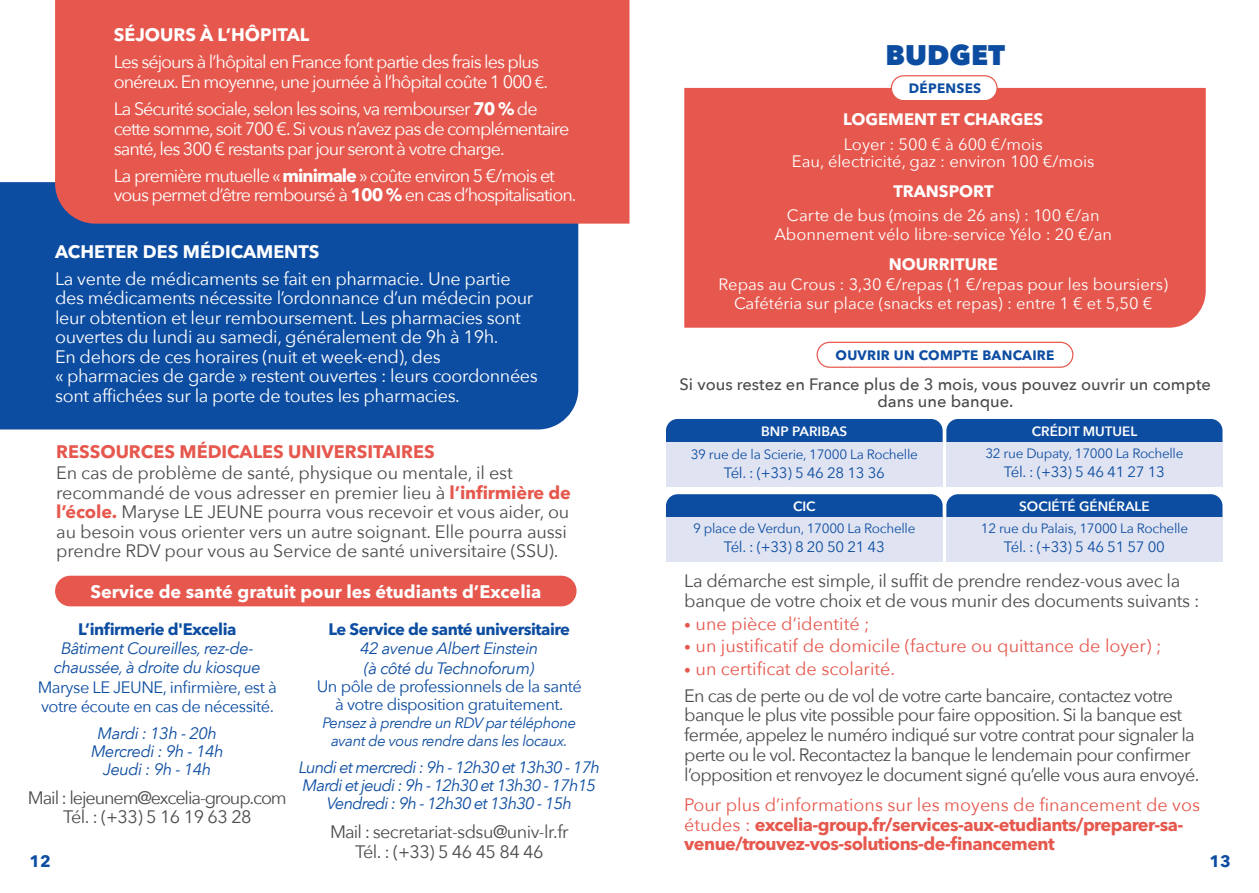
<style>
.page{position:relative;width:1259px;height:893px;background:#fff}
.page>*{position:absolute;margin:0;border:0;box-sizing:border-box;transform-origin:0 0}
.t1{font:800 28.35px "Avenir Next";color:#0d4da1}
.t2{font:18px/19.6px "Avenir Next";letter-spacing:-.03em;color:#4b4c4d}
.t3{font:18px/19.5px "Avenir Next";letter-spacing:-.04em;color:#fff}
.t4{font:18px/19.5px "Avenir Next";letter-spacing:-.02em;color:#fff}
.t5{font:18px/19.5px "Avenir Next";letter-spacing:-.01em;color:#4b4c4d}
.t6{font:18px "Avenir Next";color:#e6584e}
.t7{font:700 18px/19.8px "Avenir Next LT Pro";letter-spacing:-.03em;color:#e6584e}
.t8{font:700 18px "Avenir Next LT Pro";color:#fff}
.t9{font:18px/19.5px "Avenir Next";letter-spacing:-.06em;color:#4b4c4d;text-align:center}
.t10{font:700 18px "Avenir Next LT Pro";color:#e6584e}
.t11{font:16.5px/19.5px "Avenir Next";color:#fff;text-align:center}
.t12{font:italic 16.5px/18px "Avenir Next";letter-spacing:-.03em;color:#0d4da1;text-align:center}
.t13{font:16.5px/19px "Avenir Next";letter-spacing:-.03em;color:#0d4da1}
.t14{font:italic 16.5px/18px "Avenir Next";letter-spacing:-.05em;color:#0d4da1;text-align:center}
.t15{font:500 16.5px/16.5px "Avenir Next";color:#4b4c4d;text-align:center}
.t16{font:700 16.5px "Avenir Next LT Pro";letter-spacing:-.03em;color:#0d4da1}
.t17{font:700 16.5px "Avenir Next LT Pro";color:#fff}
.t18{font:15px "Avenir Next";letter-spacing:-.02em;color:#0d4da1}
.t19{font:italic 15px/18px "Avenir Next";letter-spacing:-.03em;color:#0d4da1;text-align:center}
.t20{font:13.5px "Avenir Next";letter-spacing:-.02em;color:#0d4da1}
.t21{font:600 13.5px "Avenir Next";color:#fff}
.t22{font:700 13.5px "Avenir Next LT Pro";letter-spacing:.02em;color:#0d4da1}
.s1{font-size:16.5px}
.s2{font-family:"Avenir Next LT Pro";font-weight:700}
.s3{font-family:"Avenir Next LT Pro";font-weight:700;color:#e6584e}
.s4{font-size:13.5px}
.s5{font-size:13.5px;color:#e6584e}
.s6{color:#e6584e}
.s7{font-family:"Avenir Next";font-weight:400}
</style>
<div class="page">
<div style="left:55px;top:576px;width:521px;height:30px;background:#e6584e;border-radius:15px"></div>
<div style="left:0;top:182px;width:578px;height:247px;background:#0d4da1"></div>
<div style="left:55px;top:0;width:574px;height:224px;background:#e6584e"></div>
<div style="left:684px;top:88px;width:521px;height:240px;background:#e6584e"></div>
<div style="left:666px;top:442px;width:276px;height:44px;background:#e0e4f2"></div>
<div style="left:666px;top:518px;width:276px;height:44px;background:#e0e4f2"></div>
<div style="left:666px;top:419px;width:556px;height:23px;background:#0d4da1"></div>
<svg style="left:666px;top:494px;width:556px;height:24px;background:#1b57a6"></svg>
<div style="left:946px;top:442px;width:276px;height:44px;background:#e0e4f2"></div>
<div style="left:946px;top:518px;width:276px;height:44px;background:#e0e4f2"></div>
<div style="left:891px;top:76px;width:106px;height:25px;background:#fff;border-radius:12px"></div>
<div style="left:891px;top:75px;width:106px;height:26px;border:1px solid #e6584e;border-radius:12px"></div>
<div style="left:816px;top:342px;width:257px;height:26px;border:1px solid #e6584e;border-radius:12px"></div>
<p class="t8" style="left:114px;top:24px;width:197px">SÉJOURS À L’HÔPITAL</p>
<p class="t3" style="left:114px;top:51px;width:436px">Les séjours à l’hôpital en France font partie des frais les plus onéreux. En moyenne, une journée à l’hôpital coûte 1 000 <span class="s1">€</span>.</p>
<p class="t3" style="left:114px;top:98px;width:457px">La Sécurité sociale, selon les soins, va rembourser <span class="s2">70 %</span> de cette somme, soit 700 €. Si vous n’avez pas de complémentaire santé, les 300 € restants par jour seront à votre charge.</p>
<p class="t3" style="left:114px;top:165px;width:464px">La première mutuelle « <span class="s2">minimale</span> » coûte environ 5 €/mois et vous permet d’être remboursé à <span class="s2">100 %</span> en cas d’hospitalisation.</p>
<p class="t8" style="left:55px;top:240px;width:266px">ACHETER DES MÉDICAMENTS</p>
<p class="t4" style="left:55px;top:268px;width:484px">La vente de médicaments se fait en pharmacie. Une partie des médicaments nécessite l’ordonnance d’un médecin pour leur obtention et leur remboursement. Les pharmacies sont ouvertes du lundi au samedi, généralement de 9h à 19h.<br>En dehors de ces horaires (nuit et week-end), des<br>« pharmacies de garde » restent ouvertes : leurs coordonnées sont affichées sur la porte de toutes les pharmacies.</p>
<p class="t10" style="left:56px;top:441px;width:380px">RESSOURCES MÉDICALES UNIVERSITAIRES</p>
<p class="t5" style="left:56px;top:463px;width:516px">En cas de problème de santé, physique ou mentale, il est recommandé de vous adresser en premier lieu à <span class="s3">l’infirmière de l’école.</span> Maryse LE JEUNE pourra vous recevoir et vous aider, ou au besoin vous orienter vers un autre soignant. Elle pourra aussi prendre RDV pour vous au Service de santé universitaire (SSU).</p>
<h1 class="t1" style="left:885px;top:37px;width:121px">BUDGET</h1>
<p class="t22" style="left:909px;top:80px;width:74px">DÉPENSES</p>
<p class="t17" style="left:843px;top:109px;width:201px">LOGEMENT ET CHARGES</p>
<p class="t11" style="left:792px;top:135px;width:304px;line-height:16.5px">Loyer : 500 € à 600 €/mois<br>Eau, électricité, gaz : environ 100 €/mois</p>
<p class="t17" style="left:893px;top:181px;width:102px">TRANSPORT</p>
<p class="t11" style="left:774px;top:204px;width:339px">Carte de bus (moins de 26 ans) : 100 €/an<br>Abonnement vélo libre-service Yélo : 20 €/an</p>
<p class="t17" style="left:888px;top:254px;width:111px">NOURRITURE</p>
<p class="t11" style="left:718px;top:274px;width:451px">Repas au Crous : 3,30 €/repas (1 €/repas pour les boursiers)<br>Cafétéria sur place (snacks et repas) : entre 1 € et 5,50 €</p>
<p class="t22" style="left:835px;top:347px;width:220px">OUVRIR UN COMPTE BANCAIRE</p>
<p class="t15" style="left:679px;top:376px;width:533px">Si vous restez en France plus de 3 mois, vous pouvez ouvrir un compte dans une banque.</p>
<p class="t21" style="left:761px;top:420px;width:88px">BNP PARIBAS</p>
<p class="t21" style="left:1032px;top:420px;width:107px">CRÉDIT MUTUEL</p>
<p class="t20" style="left:690px;top:443px;width:229px">39 rue de la Scierie, 17000 La Rochelle</p>
<p class="t18" style="left:724px;top:460px;width:162px">Tél. : (+33) 5 46 28 13 36</p>
<p class="t20" style="left:985px;top:442px;width:200px">32 rue Dupaty, 17000 La Rochelle</p>
<p class="t18" style="left:1004px;top:459px;width:162px">Tél. : (+33) 5 46 41 27 13</p>
<p class="t21" style="left:793px;top:495px;width:24px">CIC</p>
<p class="t21" style="left:1019px;top:495px;width:132px">SOCIÉTÉ GÉNÉRALE</p>
<p class="t20" style="left:693px;top:517px;width:224px">9 place de Verdun, 17000 La Rochelle</p>
<p class="t18" style="left:724px;top:534px;width:162px">Tél. : (+33) 8 20 50 21 43</p>
<p class="t20" style="left:980px;top:517px;width:209px">12 rue du Palais, 17000 La Rochelle</p>
<p class="t18" style="left:1004px;top:534px;width:162px">Tél. : (+33) 5 46 51 57 00</p>
<p class="t2" style="left:684px;top:570px;width:517px">La démarche est simple, il suffit de prendre rendez-vous avec la banque de votre choix et de vous munir des documents suivants :</p>
<p class="t6" style="left:684px;top:608px;width:187px"><span class="s4">•</span> une pièce d’identité ;</p>
<p class="t6" style="left:684px;top:631px;width:478px"><span class="s4">•</span> un justificatif de domicile (facture ou quittance de loyer) ;</p>
<p class="t2" style="left:684px;top:654px;width:490px;line-height:27px"><span class="s5">•</span> <span class="s6">un certificat de scolarité.<br></span>En cas de perte ou de vol de votre carte bancaire, contactez votre</p>
<p class="t2" style="left:684px;top:704px;width:517px">banque le plus vite possible pour faire opposition. Si la banque est fermée, appelez le numéro indiqué sur votre contrat pour signaler la perte ou le vol. Recontactez la banque le lendemain pour confirmer l’opposition et renvoyez le document signé qu’elle vous aura envoyé.</p>
<p class="t6" style="left:684px;top:789px;width:517px">Pour plus d’informations sur les moyens de financement de vos</p>
<p class="t7" style="left:684px;top:814px;width:500px"><span class="s7">études :</span> excelia-group.fr/services-aux-etudiants/preparer-sa&shy;venue/trouvez-vos-solutions-de-financement</p>
<p class="t8" style="left:90px;top:581px;width:452px">Service de santé gratuit pour les étudiants d’Excelia</p>
<p class="t16" style="left:78px;top:619px;width:160px">L’infirmerie d'Excelia</p>
<p class="t12" style="left:54px;top:638px;width:209px;line-height:19px">Bâtiment Coureilles, rez-de&shy;chaussée, à droite du kiosque</p>
<p class="t13" style="left:38px;top:676px;width:241px">Maryse LE JEUNE, infirmière, est à votre écoute en cas de nécessité.</p>
<p class="t12" style="left:91px;top:723px;width:134px">Mardi : 13h - 20h<br>Mercredi : 9h - 14h<br>Jeudi : 9h - 14h</p>
<p class="t9" style="left:28px;top:787px;width:260px">Mail : lejeunem@excelia-group.com<br>Tél. : (+33) 5 16 19 63 28</p>
<p class="t16" style="left:329px;top:619px;width:243px">Le Service de santé universitaire</p>
<p class="t12" style="left:360px;top:638px;width:180px;line-height:19.8px;text-align:left">42 avenue Albert Einstein (à côté du Technoforum)</p>
<p class="t13" style="left:317px;top:677px;width:267px;line-height:18px;text-align:center">Un pôle de professionnels de la santé à votre disposition gratuitement.</p>
<p class="t19" style="left:322px;top:713px;width:255px">Pensez à prendre un RDV par téléphone avant de vous rendre dans les locaux.</p>
<p class="t14" style="left:299px;top:758px;width:303px">Lundi et mercredi : 9h - 12h30 et 13h30 - 17h<br>Mardi et jeudi : 9h - 12h30 et 13h30 - 17h15<br>Vendredi : 9h - 12h30 et 13h30 - 15h</p>
<p class="t2" style="left:330px;top:821px;width:240px;text-align:center">Mail : secretariat-sdsu@univ-lr.fr<br>Tél. : (+33) 5 46 45 84 46</p>
<p class="t16" style="left:29px;top:851px;width:23px">12</p>
<p class="t16" style="left:1209px;top:851px;width:23px">13</p>
</div>
